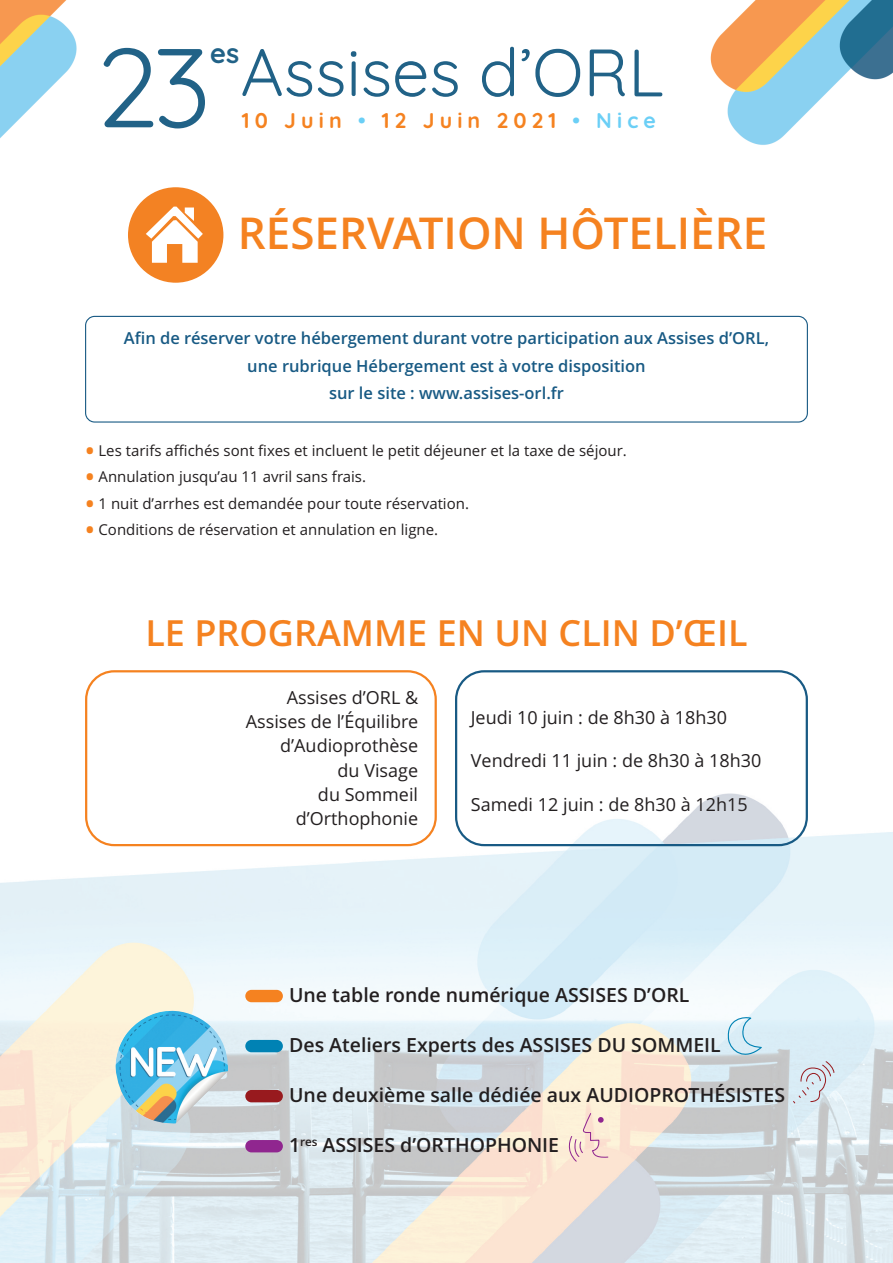
<style>
.page{position:relative;width:893px;height:1263px;background:#fff}
.page>*{position:absolute;margin:0;border:0;box-sizing:border-box;transform-origin:0 0}
.t1{font:111.9px "Quicksand";color:#216287}
.t2{font:66.9px "Quicksand";color:#216287}
.t3{font:600 43.95px "Open Sans";color:#f58220}
.t4{font:600 36px "Open Sans";color:#f58220}
.t5{font:700 27.3px "Quicksand";color:#216287}
.t6{font:700 21.45px "Quicksand";letter-spacing:.24em;color:#f58220}
.t7{font:600 19.5px "Open Sans";color:#231f20}
.t8{font:18px/24.3px "Open Sans";color:#231f20;text-align:right}
.t9{font:600 16.5px/27.8px "Open Sans";color:#185a84;text-align:center}
.t10{font:15px "Open Sans";color:#231f20}
.s1{color:#6bcff6}
.s2{font-weight:600;font-size:25.5px;color:#f58220}
</style>
<div class="page">
<img style="left:0;top:832px;width:893px;height:431px">
<img style="left:0;top:0;width:893px;height:191px">
<svg style="left:85px;top:316px;width:723px;height:107px"></svg>
<div style="left:245px;top:990px;width:38px;height:12px;background:#f58220;border-radius:6px"></div>
<div style="left:245px;top:1040px;width:38px;height:12px;background:#0082b4;border-radius:6px"></div>
<div style="left:245px;top:1090px;width:38px;height:12px;background:#981a1e;border-radius:6px"></div>
<div style="left:245px;top:1140px;width:38px;height:12px;background:#90268f;border-radius:6px"></div>
<div style="left:128px;top:187px;width:95px;height:96px;background:#f38223;border-radius:50%"></div>
<svg style="left:146px;top:207px;width:57px;height:56px"></svg>
<img style="left:115px;top:1010px;width:113px;height:114px">
<svg style="left:95px;top:32px;width:572px;height:120px"></svg>
<svg style="left:85px;top:670px;width:352px;height:176px"></svg>
<svg style="left:455px;top:670px;width:353px;height:176px"></svg>
<svg style="left:728px;top:1017px;width:34px;height:38px"></svg>
<svg style="left:793px;top:1061px;width:41px;height:42px;background:#d3dae3"></svg>
<svg style="left:569px;top:1113px;width:39px;height:49px;background:#f2d8ce"></svg>
<h1 class="t1" style="left:95px;top:1px;width:118px">23</h1>
<h3 class="t5" style="left:210px;top:31px;width:31px">es</h3>
<h2 class="t2" style="left:240px;top:20px;width:425px">Assises d’ORL</h2>
<h3 class="t6" style="left:242px;top:103px;width:416px">10 Juin <span class="s1">•</span> 12 Juin 2021 <span class="s1">• Nice</span></h3>
<h3 class="t3" style="left:238px;top:203px;width:531px">RÉSERVATION HÔTELIÈRE</h3>
<p class="t9" style="left:124px;top:324px;width:647px">Afin de réserver votre hébergement durant votre participation aux Assises d’ORL, une rubrique Hébergement est à votre disposition<br>sur le site : www.assises-orl.fr</p>
<p class="t10" style="left:85px;top:440px;width:543px"><span class="s2">•</span> Les tarifs affichés sont fixes et incluent le petit déjeuner et la taxe de séjour.</p>
<p class="t10" style="left:85px;top:467px;width:283px"><span class="s2">•</span> Annulation jusqu’au 11 avril sans frais.</p>
<p class="t10" style="left:85px;top:493px;width:385px"><span class="s2">•</span> 1 nuit d’arrhes est demandée pour toute réservation.</p>
<p class="t10" style="left:85px;top:519px;width:355px"><span class="s2">•</span> Conditions de réservation et annulation en ligne.</p>
<h3 class="t4" style="left:145px;top:608px;width:604px">LE PROGRAMME EN UN CLIN D’ŒIL</h3>
<p class="t8" style="left:246px;top:684px;width:174px">Assises d’ORL &amp;<br>Assises de l’Équilibre d’Audioprothèse<br>du Visage<br>du Sommeil d’Orthophonie</p>
<p class="t8" style="left:471px;top:704px;width:258px">Jeudi 10 juin : de 8h30 à 18h30</p>
<p class="t8" style="left:471px;top:748px;width:292px">Vendredi 11 juin : de 8h30 à 18h30</p>
<p class="t8" style="left:471px;top:792px;width:278px">Samedi 12 juin : de 8h30 à 12h15</p>
<h3 class="t7" style="left:289px;top:982px;width:402px">Une table ronde numérique ASSISES D’ORL</h3>
<h3 class="t7" style="left:289px;top:1032px;width:433px">Des Ateliers Experts des ASSISES DU SOMMEIL</h3>
<h3 class="t7" style="left:289px;top:1082px;width:498px">Une deuxième salle dédiée aux AUDIOPROTHÉSISTES</h3>
<h3 class="t7" style="left:289px;top:1132px;width:271px">1<sup>res</sup> ASSISES d’ORTHOPHONIE</h3>
</div>
